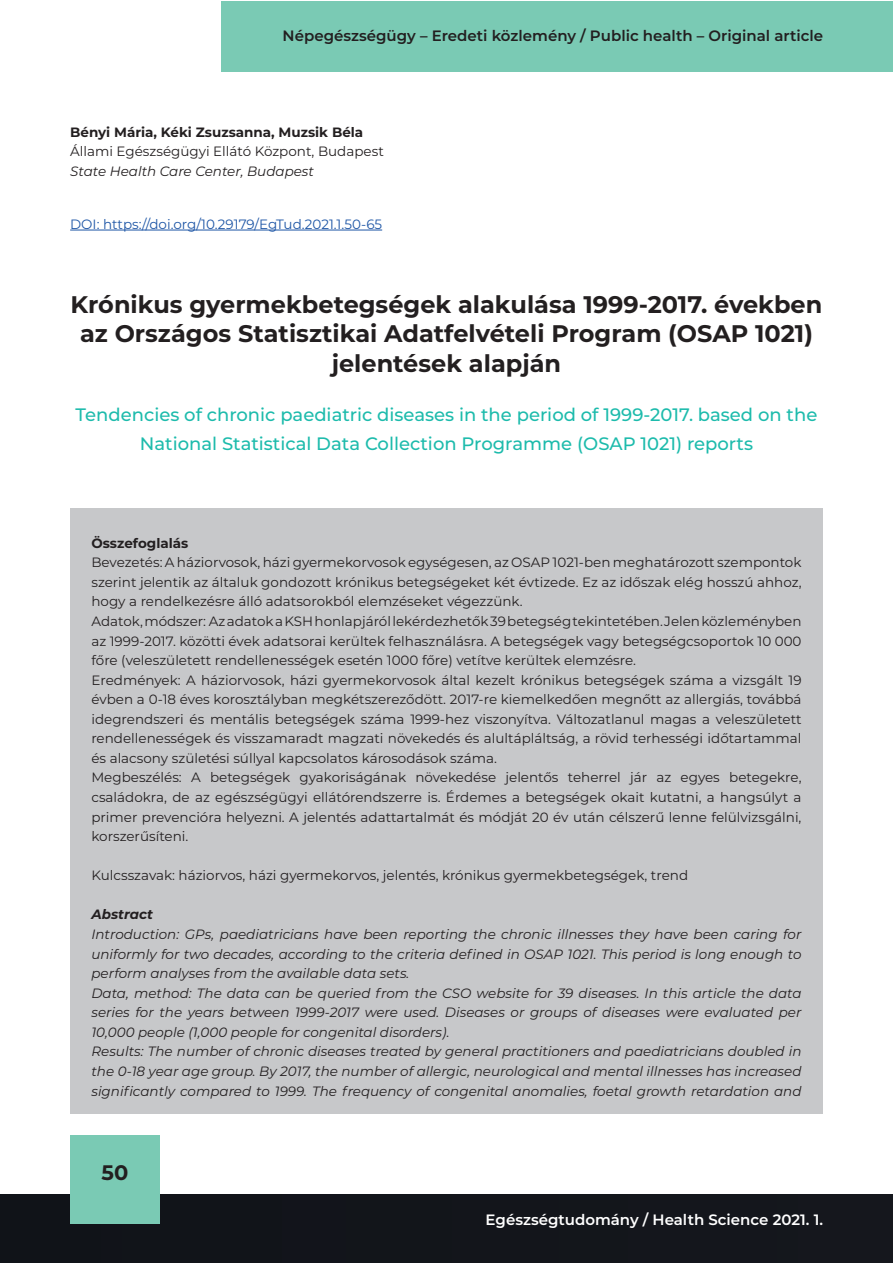
<style>
.page{position:relative;width:893px;height:1263px;background:#fff}
.page>*{position:absolute;margin:0;border:0;box-sizing:border-box;transform-origin:0 0}
.t1{font:700 24px/29.4px "Montserrat";color:#231f20;text-align:center}
.t2{font:700 21px "Montserrat";color:#231f20}
.t3{font:500 18px/29.4px "Montserrat";color:#1dbbac;text-align:center}
.t4{font:600 15px "Montserrat";color:#231f20}
.t5{font:600 15px "Montserrat";color:#fff}
.t6{font:13.5px/19.5px "Montserrat";color:#231f20}
.t7{font:italic 13.5px/19.5px "Montserrat";color:#231f20}
.t8{font:700 13.5px "Montserrat";color:#231f20}
.t9{font:13.5px "Montserrat";color:#1e56a6}
.t10{font:italic 700 13.5px "Montserrat";color:#231f20}
</style>
<div class="page">
<div style="left:0;top:1195px;width:893px;height:68px;background:#13151b"></div>
<div style="left:70px;top:1135px;width:89px;height:89px;background:#7acab4"></div>
<div style="left:221px;top:1px;width:672px;height:70px;background:#7acab4"></div>
<hr style="left:70px;top:230px;width:312px;height:1px;background:#1e56a6">
<div style="left:70px;top:509px;width:753px;height:605px;background:#c7c8ca"></div>
<p class="t4" style="left:283px;top:25px;width:542px">Népegészségügy – Eredeti közlemény / Public health – Original article</p>
<p class="t8" style="left:70px;top:122px;width:295px">Bényi Mária, Kéki Zsuzsanna, Muzsik Béla</p>
<p class="t6" style="left:70px;top:141px;width:315px">Állami Egészségügyi Ellátó Központ, Budapest</p>
<p class="t7" style="left:70px;top:161px;width:245px">State Health Care Center, Budapest</p>
<p class="t9" style="left:70px;top:215px;width:314px">DOI: https://doi.org/10.29179/EgTud.2021.1.50-65</p>
<h1 class="t1" style="left:71px;top:289px;width:753px">Krónikus gyermekbetegségek alakulása 1999-2017. években az Országos Statisztikai Adatfelvételi Program (OSAP 1021) jelentések alapján</h1>
<h3 class="t3" style="left:76px;top:399px;width:743px">Tendencies of chronic paediatric diseases in the period of 1999-2017. based on the<br>National Statistical Data Collection Programme (OSAP 1021) reports</h3>
<p class="t8" style="left:91px;top:533px;width:98px">Összefoglalás</p>
<p class="t6" style="left:91px;top:552px;width:712px">Bevezetés: A háziorvosok, házi gyermekorvosok egységesen, az OSAP 1021-ben meghatározott szempontok szerint jelentik az általuk gondozott krónikus betegségeket két évtizede. Ez az időszak elég hosszú ahhoz, hogy a rendelkezésre álló adatsorokból elemzéseket végezzünk.<br>Adatok, módszer: Az adatok a KSH honlapjáról lekérdezhetők 39 betegség tekintetében. Jelen közleményben az 1999-2017. közötti évek adatsorai kerültek felhasználásra. A betegségek vagy betegségcsoportok 10 000 főre (veleszületett rendellenességek esetén 1000 főre) vetítve kerültek elemzésre.<br>Eredmények: A háziorvosok, házi gyermekorvosok által kezelt krónikus betegségek száma a vizsgált 19 évben a 0-18 éves korosztályban megkétszereződött. 2017-re kiemelkedően megnőtt az allergiás, továbbá idegrendszeri és mentális betegségek száma 1999-hez viszonyítva. Változatlanul magas a veleszületett rendellenességek és visszamaradt magzati növekedés és alultápláltság, a rövid terhességi időtartammal és alacsony születési súllyal kapcsolatos károsodások száma.<br>Megbeszélés: A betegségek gyakoriságának növekedése jelentős teherrel jár az egyes betegekre, családokra, de az egészségügyi ellátórendszerre is. Érdemes a betegségek okait kutatni, a hangsúlyt a primer prevencióra helyezni. A jelentés adattartalmát és módját 20 év után célszerű lenne felülvizsgálni, korszerűsíteni.</p>
<p class="t6" style="left:91px;top:865px;width:598px">Kulcsszavak: háziorvos, házi gyermekorvos, jelentés, krónikus gyermekbetegségek, trend</p>
<p class="t10" style="left:91px;top:905px;width:63px">Abstract</p>
<p class="t7" style="left:91px;top:924px;width:712px">Introduction: GPs, paediatricians have been reporting the chronic illnesses they have been caring for uniformly for two decades, according to the criteria defined in OSAP 1021. This period is long enough to perform analyses from the available data sets.<br>Data, method: The data can be queried from the CSO website for 39 diseases. In this article the data series for the years between 1999-2017 were used. Diseases or groups of diseases were evaluated per 10,000 people (1,000 people for congenital disorders).<br>Results: The number of chronic diseases treated by general practitioners and paediatricians doubled in the 0-18 year age group. By 2017, the number of allergic, neurological and mental illnesses has increased significantly compared to 1999. The frequency of congenital anomalies, foetal growth retardation and</p>
<h2 class="t2" style="left:102px;top:1157px;width:28px">50</h2>
<p class="t5" style="left:486px;top:1209px;width:339px">Egészségtudomány / Health Science 2021. 1.</p>
</div>
